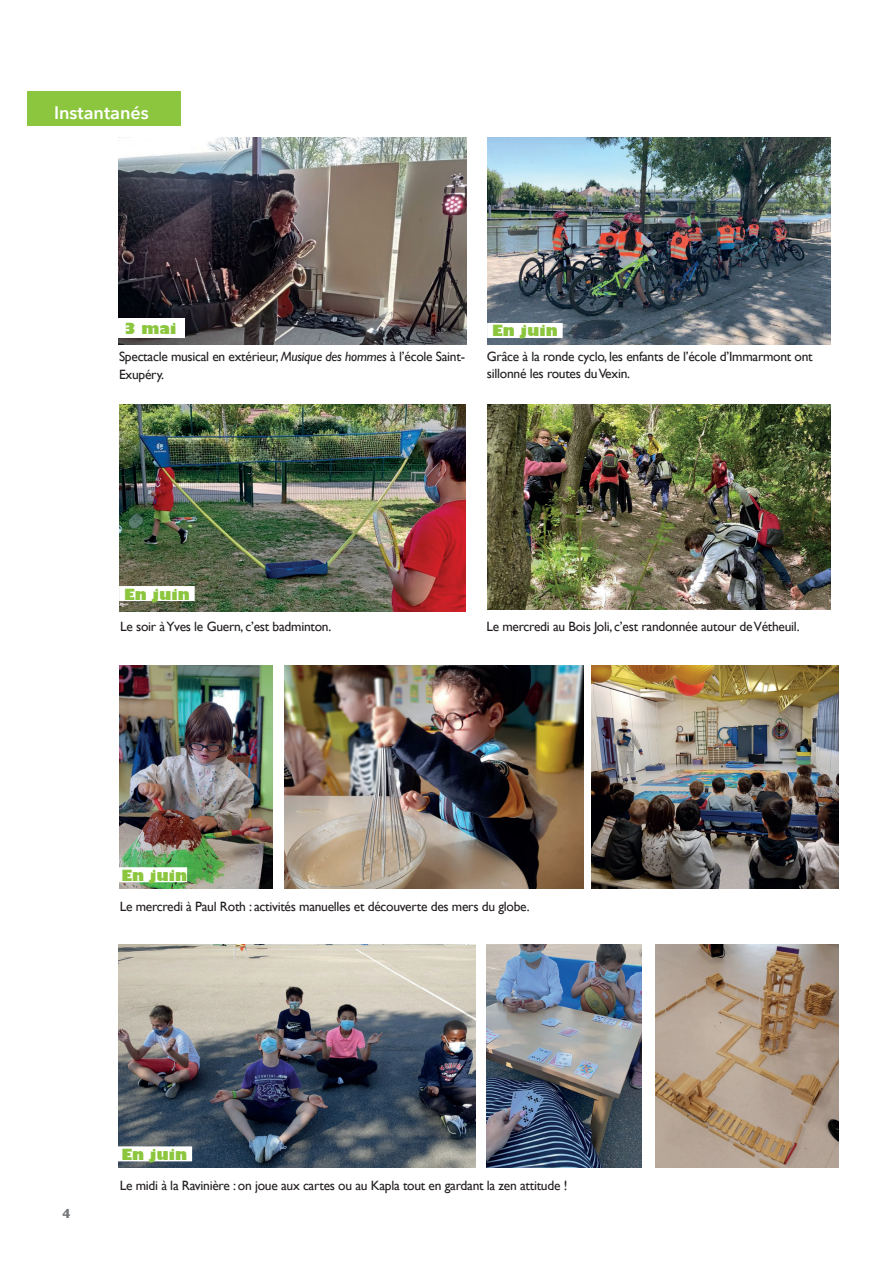
<style>
.page{position:relative;width:893px;height:1263px;background:#fff}
.page>*{position:absolute;margin:0;border:0;box-sizing:border-box;transform-origin:0 0}
.t1{font:600 18px "Avenir Next";color:#fff}
.t2{font:800 15px "Gill Sans";color:#8bc63e}
.t3{font:13.5px/16.5px "Gill Sans";letter-spacing:-.02em;color:#231f20}
.t4{font:700 13.5px "Gill Sans";color:#757679}
.s1{font-style:italic}
</style>
<div class="page">
<div style="left:27px;top:91px;width:154px;height:34px;background:#8bc63e"></div>
<img style="left:120px;top:665px;width:152px;height:223px">
<img style="left:119px;top:945px;width:356px;height:222px">
<img style="left:119px;top:137px;width:348px;height:207px">
<div style="left:117px;top:867px;width:70px;height:15px;background:#fff"></div>
<div style="left:117px;top:1146px;width:75px;height:15px;background:#fff"></div>
<img style="left:487px;top:137px;width:344px;height:207px">
<img style="left:487px;top:404px;width:344px;height:206px">
<div style="left:487px;top:323px;width:76px;height:15px;background:#fff"></div>
<div style="left:116px;top:318px;width:69px;height:19px;background:#fff"></div>
<img style="left:592px;top:665px;width:247px;height:223px">
<img style="left:285px;top:665px;width:298px;height:223px">
<img style="left:487px;top:945px;width:155px;height:222px">
<img style="left:119px;top:404px;width:347px;height:207px">
<div style="left:119px;top:586px;width:76px;height:15px;background:#fff"></div>
<img style="left:656px;top:945px;width:183px;height:222px">
<p class="t1" style="left:54px;top:97px;width:96px">Instantanés</p>
<p class="t2" style="left:124px;top:317px;width:54px">3 mai</p>
<p class="t2" style="left:492px;top:319px;width:67px">En juin</p>
<p class="t3" style="left:119px;top:347px;width:347px;line-height:18px">Spectacle musical en extérieur, <span class="s1">Musique des hommes</span> à l’école Saint-<br>Exupéry.</p>
<p class="t3" style="left:487px;top:348px;width:327px">Grâce à la ronde cyclo, les enfants de l’école d’Immarmont ont sillonné les routes du Vexin.</p>
<p class="t2" style="left:124px;top:582px;width:67px">En juin</p>
<p class="t3" style="left:120px;top:618px;width:213px">Le soir à Yves le Guern, c’est badminton.</p>
<p class="t3" style="left:486px;top:618px;width:315px">Le mercredi au Bois Joli, c’est randonnée autour de Vétheuil.</p>
<p class="t2" style="left:121px;top:863px;width:67px">En juin</p>
<p class="t3" style="left:120px;top:898px;width:411px">Le mercredi à Paul Roth : activités manuelles et découverte des mers du globe.</p>
<p class="t2" style="left:121px;top:1143px;width:67px">En juin</p>
<p class="t4" style="left:63px;top:1203px;width:10px">4</p>
<p class="t3" style="left:120px;top:1177px;width:449px">Le midi à la Ravinière : on joue aux cartes ou au Kapla tout en gardant la zen attitude !</p>
</div>
